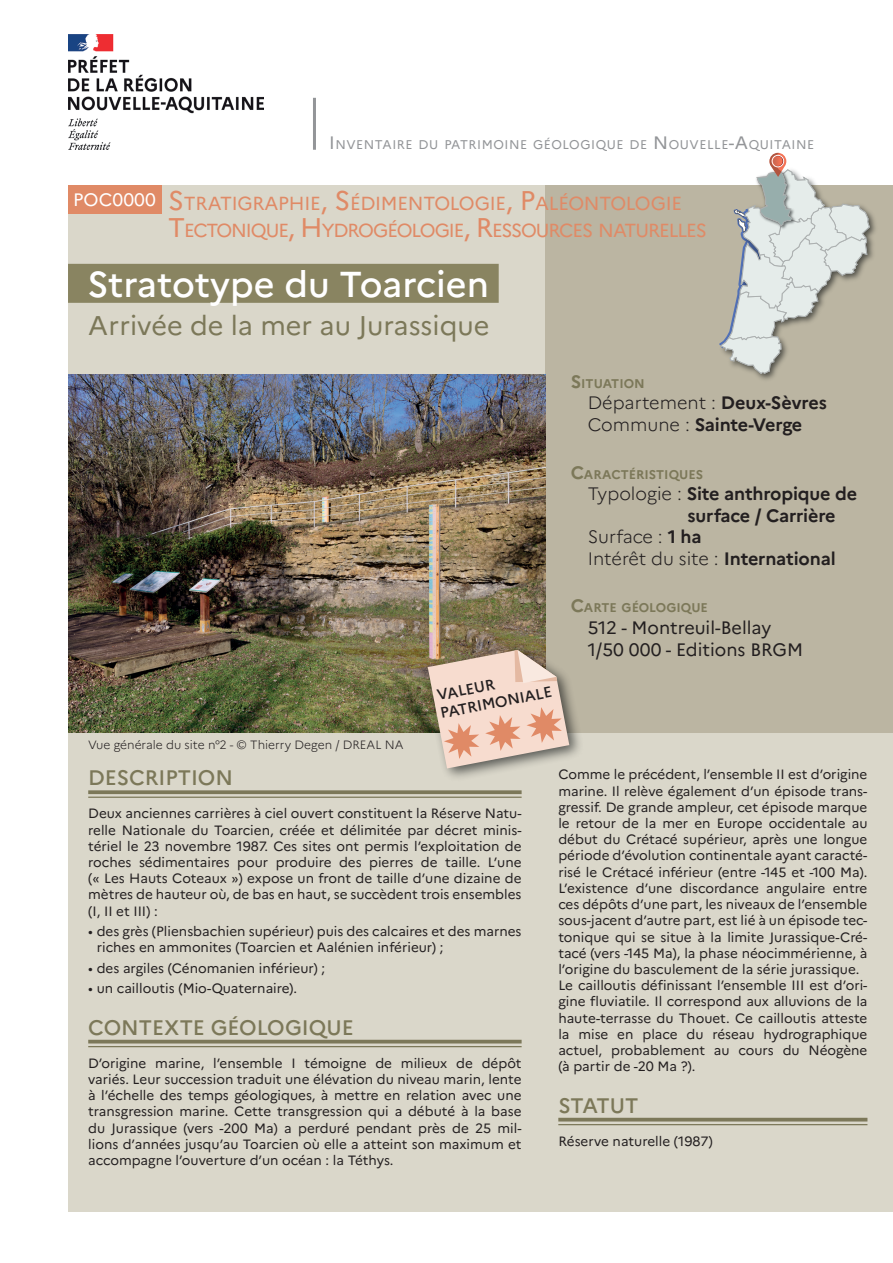
<style>
.page{position:relative;width:893px;height:1263px;background:#fff}
.page>*{position:absolute;margin:0;border:0;box-sizing:border-box;transform-origin:0 0}
.t1{font:500 36px "Marianne";color:#fff}
.t2{font:27px "Marianne";color:#7c7859}
.t3{font:500 21px "Marianne";color:#7c7859}
.t4{font:18.9px/27px "Marianne";letter-spacing:-.055em;color:#e08a66}
.t5{font:700 18px/21.6px "Marianne";letter-spacing:-.01em;color:#231f20}
.t6{font:18px/21.6px "Marianne";color:#231f20}
.t7{font:300 18px "Marianne";color:#231f20}
.t8{font:18px "Marianne";letter-spacing:.005em;color:#fff}
.t9{font:500 15px/18px "Marianne";color:#231f20}
.t10{font:13.5px/16.2px "Marianne";color:#231f20;text-align:justify}
.t11{font:12.6px "Marianne";letter-spacing:.045em;color:#939598}
.t12{font:700 12.6px "Marianne";color:#7c7859}
.t13{font:300 12px "Marianne";color:#231f20}
.s1{font-size:18px}
.s2{font-size:27px}
.s3{font-weight:300}
.s4{font-weight:700}
</style>
<div class="page">
<img style="left:68px;top:34px;width:196px;height:116px">
<div style="left:68px;top:185px;width:825px;height:1026px;background:#dad7ca"></div>
<div style="left:546px;top:185px;width:347px;height:547px;background:#bbb5a2"></div>
<div style="left:68px;top:264px;width:431px;height:39px;background:#898461"></div>
<hr style="left:313px;top:98px;width:3px;height:52px;background:#939598">
<div style="left:68px;top:185px;width:93px;height:29px;background:#e08a66"></div>
<img style="left:68px;top:374px;width:478px;height:358px">
<svg style="left:88px;top:790px;width:434px;height:4px;background:#848063"></svg>
<hr style="left:88px;top:797px;width:434px;height:1px;background:#7c7859">
<hr style="left:88px;top:1040px;width:434px;height:3px;background:#7c7859">
<hr style="left:88px;top:1046px;width:434px;height:1px;background:#7c7859">
<hr style="left:558px;top:1118px;width:309px;height:3px;background:#7c7859">
<hr style="left:558px;top:1124px;width:309px;height:1px;background:#7c7859">
<img style="left:756px;top:213px;width:120px;height:167px">
<svg style="left:719px;top:153px;width:151px;height:221px"></svg>
<img style="left:416px;top:630px;width:176px;height:148px">
<svg style="left:428px;top:650px;width:141px;height:118px;background:#dcc2b1"></svg>
<p class="t11" style="left:329px;top:135px;width:487px"><span class="s1">I</span>NVENTAI RE DU PATRI MOI NE GÉOLOGIQUE DE <span class="s1">N</span> OUVELLE<span class="s1">-A</span>QUITAI NE</p>
<h3 class="t8" style="left:73px;top:186px;width:84px">POC0000</h3>
<h3 class="t4" style="left:168px;top:188px;width:538px"><span class="s2">S</span>TRATIGRAPHI E<span class="s2">, S</span>ÉDI MENTOLOGI E<span class="s2">, P</span>ALÉONTOLOGI E<br><span class="s2">T</span>ECTONIQUE<span class="s2">, H</span>YDROGÉOLOGI E<span class="s2">, R</span>ESSOURCES NATURELLES</h3>
<h1 class="t1" style="left:87px;top:256px;width:403px">Stratotype du Toarcien</h1>
<h2 class="t2" style="left:88px;top:305px;width:403px">Arrivée de la mer au Jurassique</h2>
<p class="t13" style="left:88px;top:736px;width:317px">Vue générale du site n°2 - © Thierry Degen / DREAL NA</p>
<p class="t9" style="left:435px;top:685px;width:115px;rotate:-11deg">VALEUR<br>PATRIMONIALE</p>
<p class="t12" style="left:571px;top:374px;width:76px"><span class="s1">S</span>ITUATION</p>
<h3 class="t5" style="left:588px;top:391px;width:241px"><span class="s3">Département :</span> Deux-Sèvres<br><span class="s3">Commune :</span> Sainte-Verge</h3>
<p class="t12" style="left:571px;top:464px;width:133px"><span class="s1">C</span>ARACTÉRISTIQUES</p>
<h3 class="t5" style="left:588px;top:481px;width:271px"><span class="s3">Typologie :</span> Site anthropique de</h3>
<h3 class="t5" style="left:688px;top:503px;width:149px">surface / Carrière</h3>
<h3 class="t7" style="left:588px;top:523px;width:115px">Surface : <span class="s4">1 ha</span></h3>
<h3 class="t7" style="left:588px;top:545px;width:250px">Intérêt du site : <span class="s4">International</span></h3>
<p class="t12" style="left:571px;top:598px;width:139px"><span class="s1">C</span>ARTE GÉOLOGIQUE</p>
<h3 class="t6" style="left:588px;top:615px;width:217px">512 - Montreuil-Bellay<br>1/50 000 - Editions BRGM</h3>
<h3 class="t3" style="left:88px;top:761px;width:146px">DESCRIPTION</h3>
<p class="t10" style="left:88px;top:804px;width:435px">Deux anciennes carrières à ciel ouvert constituent la Réserve Natu&shy;relle Nationale du Toarcien, créée et délimitée par décret minis&shy;tériel le 23 novembre 1987. Ces sites ont permis l’exploitation de roches sédimentaires pour produire des pierres de taille. L’une (« Les Hauts Coteaux ») expose un front de taille d’une dizaine de mètres de hauteur où, de bas en haut, se succèdent trois ensembles (I, II et III) :</p>
<p class="t10" style="left:97px;top:922px;width:426px;text-indent:-9px">• des grès (Pliensbachien supérieur) puis des calcaires et des marnes riches en ammonites (Toarcien et Aalénien inférieur) ;</p>
<p class="t10" style="left:88px;top:959px;width:238px">• des argiles (Cénomanien inférieur) ;</p>
<p class="t10" style="left:88px;top:979px;width:210px">• un cailloutis (Mio-Quaternaire).</p>
<h3 class="t3" style="left:88px;top:1011px;width:267px">CONTEXTE GÉOLOGIQUE</h3>
<p class="t10" style="left:88px;top:1054px;width:435px">D’origine marine, l’ensemble I témoigne de milieux de dépôt variés. Leur succession traduit une élévation du niveau marin, lente à l’échelle des temps géologiques, à mettre en relation avec une transgression marine. Cette transgression qui a débuté à la base du Jurassique (vers -200 Ma) a perduré pendant près de 25 mil&shy;lions d’années jusqu’au Toarcien où elle a atteint son maximum et accompagne l’ouverture d’un océan : la Téthys.</p>
<p class="t10" style="left:558px;top:765px;width:311px;text-align:left">Comme le précédent, l’ensemble II est d’origine marine. Il relève également d’un épisode trans&shy;gressif. De grande ampleur, cet épisode marque le retour de la mer en Europe occidentale au début du Crétacé supérieur, après une longue période d’évolution continentale ayant caracté&shy;risé le Crétacé inférieur (entre -145 et -100 Ma).<br>L’existence d’une discordance angulaire entre ces dépôts d’une part, les niveaux de l’ensemble sous-jacent d’autre part, est lié à un épisode tec&shy;tonique qui se situe à la limite Jurassique-Cré&shy;tacé (vers -145 Ma), la phase néocimmérienne, à l’origine du basculement de la série jurassique.<br>Le cailloutis définissant l’ensemble III est d’ori&shy;gine fluviatile. Il correspond aux alluvions de la haute-terrasse du Thouet. Ce cailloutis atteste la mise en place du réseau hydrographique actuel, probablement au cours du Néogène (à partir de -20 Ma ?).</p>
<h3 class="t3" style="left:558px;top:1089px;width:82px">STATUT</h3>
<p class="t10" style="left:558px;top:1132px;width:156px">Réserve naturelle (1987)</p>
</div>
